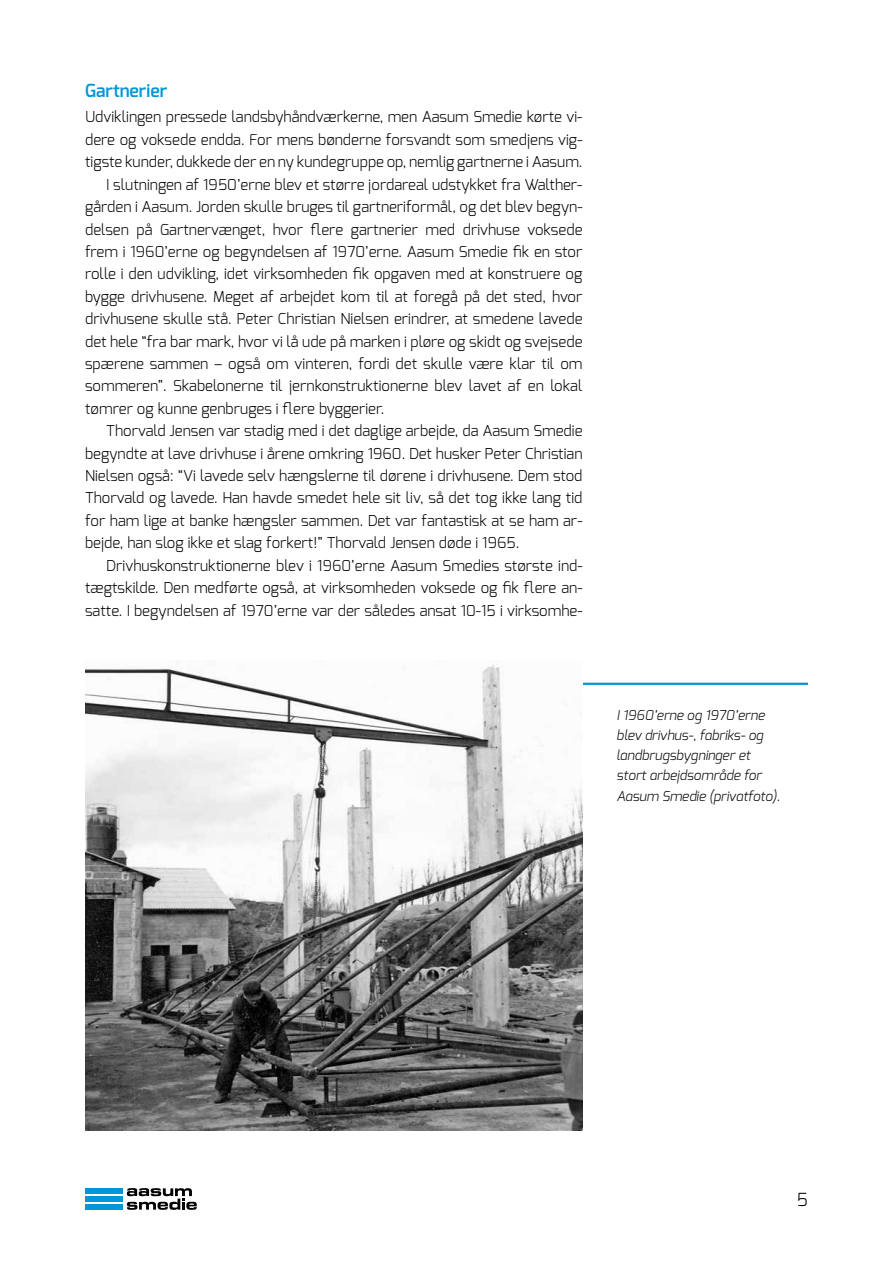
<style>
.page{position:relative;width:893px;height:1263px;background:#fff}
.page>*{position:absolute;margin:0;border:0;box-sizing:border-box;transform-origin:0 0}
.t1{font:600 18px "Exo";color:#0097d9}
.t2{font:300 18px "Exo";color:#000}
.t3{font:300 15px "Exo";color:#000}
.t4{font:italic 300 13.5px/20.2px "Exo";color:#000}
</style>
<div class="page">
<div style="left:85px;top:1196px;width:37px;height:6px;background:#0097d9"></div>
<div style="left:85px;top:1204px;width:37px;height:6px;background:#0097d9"></div>
<div style="left:85px;top:1188px;width:37px;height:6px;background:#0097d9"></div>
<svg style="left:127px;top:1188px;width:70px;height:22px"></svg>
<hr style="left:557px;top:683px;width:251px;height:2px;background:#0097d9">
<img style="left:85px;top:664px;width:498px;height:467px">
<p class="t1" style="left:85px;top:79px;width:84px">Gartnerier</p>
<p class="t3" style="left:85px;top:107px;width:499px">Udviklingen pressede landsbyhåndværkerne, men Aasum Smedie kørte vi-</p>
<p class="t3" style="left:85px;top:130px;width:499px">dere og voksede endda. For mens bønderne forsvandt som smedjens vig-</p>
<p class="t3" style="left:85px;top:152px;width:499px">tigste kunder, dukkede der en ny kundegruppe op, nemlig gartnerne i Aasum.</p>
<p class="t3" style="left:106px;top:175px;width:478px">I slutningen af 1950’erne blev et større jordareal udstykket fra Walther-</p>
<p class="t3" style="left:85px;top:197px;width:499px">gården i Aasum. Jorden skulle bruges til gartneriformål, og det blev begyn-</p>
<p class="t3" style="left:85px;top:219px;width:499px">delsen på Gartnervænget, hvor flere gartnerier med drivhuse voksede</p>
<p class="t3" style="left:85px;top:242px;width:499px">frem i 1960’erne og begyndelsen af 1970’erne. Aasum Smedie fik en stor</p>
<p class="t3" style="left:85px;top:264px;width:499px">rolle i den udvikling, idet virksomheden fik opgaven med at konstruere og</p>
<p class="t3" style="left:85px;top:287px;width:499px">bygge drivhusene. Meget af arbejdet kom til at foregå på det sted, hvor</p>
<p class="t3" style="left:85px;top:309px;width:499px">drivhusene skulle stå. Peter Christian Nielsen erindrer, at smedene lavede</p>
<p class="t3" style="left:85px;top:332px;width:499px">det hele “fra bar mark, hvor vi lå ude på marken i pløre og skidt og svejsede</p>
<p class="t3" style="left:85px;top:354px;width:499px">spærene sammen – også om vinteren, fordi det skulle være klar til om</p>
<p class="t3" style="left:85px;top:376px;width:499px">sommeren”. Skabelonerne til jernkonstruktionerne blev lavet af en lokal</p>
<p class="t3" style="left:85px;top:399px;width:301px">tømrer og kunne genbruges i flere byggerier.</p>
<p class="t3" style="left:106px;top:421px;width:478px">Thorvald Jensen var stadig med i det daglige arbejde, da Aasum Smedie</p>
<p class="t3" style="left:85px;top:444px;width:499px">begyndte at lave drivhuse i årene omkring 1960. Det husker Peter Christian</p>
<p class="t3" style="left:85px;top:466px;width:499px">Nielsen også: “Vi lavede selv hængslerne til dørene i drivhusene. Dem stod</p>
<p class="t3" style="left:85px;top:488px;width:499px">Thorvald og lavede. Han havde smedet hele sit liv, så det tog ikke lang tid</p>
<p class="t3" style="left:85px;top:511px;width:499px">for ham lige at banke hængsler sammen. Det var fantastisk at se ham ar-</p>
<p class="t3" style="left:85px;top:533px;width:436px">bejde, han slog ikke et slag forkert!” Thorvald Jensen døde i 1965.</p>
<p class="t3" style="left:106px;top:556px;width:478px">Drivhuskonstruktionerne blev i 1960’erne Aasum Smedies største ind-</p>
<p class="t3" style="left:85px;top:578px;width:499px">tægtskilde. Den medførte også, at virksomheden voksede og fik flere an-</p>
<p class="t3" style="left:85px;top:600px;width:499px">satte. I begyndelsen af 1970’erne var der således ansat 10-15 i virksomhe-</p>
<p class="t4" style="left:617px;top:705px;width:165px">I 1960’erne og 1970’erne blev drivhus-, fabriks- og landbrugsbygninger et stort arbejdsområde for<br>Aasum Smedie (privatfoto).</p>
<p class="t2" style="left:797px;top:1188px;width:13px">5</p>
</div>
